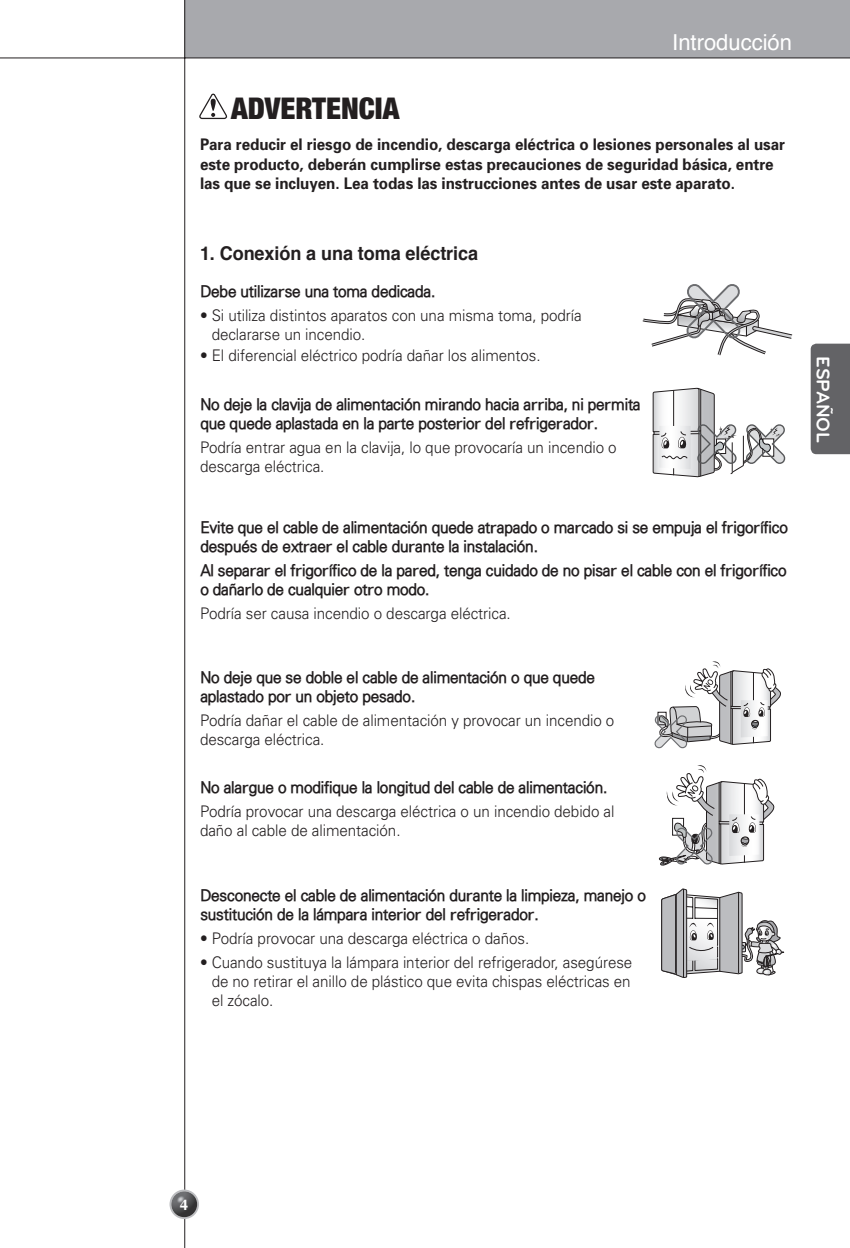
<style>
.page{position:relative;width:850px;height:1248px;background:#fff}
.page>*{position:absolute;margin:0;border:0;box-sizing:border-box;transform-origin:0 0}
.t1{font:900 condensed 30px "Helvetica Neue";color:#231f20}
.t2{font:22px "Helvetica";color:#fff}
.t3{font:700 19px "Helvetica";letter-spacing:-.005em;color:#231f20;scale:.95 1}
.t4{font:700 19px "Bryant LG";color:#fff}
.t5{font:300 16px/19.2px "Univers";letter-spacing:-.005em;color:#231f20;scale:.95 1}
.t6{font:300 16px/19.2px "Univers";letter-spacing:-.005em;color:#231f20;scale:.95 1}
.t7{font:700 16px/19.2px "Univers";letter-spacing:-.005em;color:#231f20;scale:.95 1}
.t8{font:700 16px "Optane";color:#fff}
</style>
<div class="page">
<div style="left:184px;top:1px;width:666px;height:56px;background:#a8a9ad"></div>
<hr style="left:184px;top:1px;width:1px;height:1247px;background:#231f20">
<hr style="left:0;top:57px;width:850px;height:1px;background:#231f20">
<svg style="left:170px;top:1190px;width:29px;height:29px"></svg>
<img style="left:171px;top:1191px;width:26px;height:26px;border-radius:50%">
<div style="left:811px;top:344px;width:39px;height:110px;background:#636366"></div>
<svg style="left:199px;top:94px;width:28px;height:25px"></svg>
<svg style="left:643px;top:284px;width:149px;height:71px"></svg>
<svg style="left:654px;top:661px;width:127px;height:88px"></svg>
<svg style="left:653px;top:388px;width:133px;height:89px"></svg>
<svg style="left:659px;top:765px;width:115px;height:101px"></svg>
<svg style="left:661px;top:889px;width:124px;height:89px"></svg>
<h1 class="t1" style="left:231px;top:98px;width:170px">ADVERTENCIA</h1>
<h2 class="t2" style="left:672px;top:33px;width:121px">Introducción</h2>
<p class="t7" style="left:200px;top:137px;width:617px">Para reducir el riesgo de incendio, descarga eléctrica o lesiones personales al usar este producto, deberán cumplirse estas precauciones de seguridad básica, entre las que se incluyen. Lea todas las instrucciones antes de usar este aparato.</p>
<p class="t3" style="left:200px;top:245px;width:294px">1. Conexión a una toma eléctrica</p>
<p class="t5" style="left:200px;top:281px;width:249px">Debe utilizarse una toma dedicada.</p>
<p class="t6" style="left:212px;top:307px;width:391px;text-indent:-12px">• Si utiliza distintos aparatos con una misma toma, podría declararse un incendio.</p>
<p class="t6" style="left:200px;top:347px;width:360px">• El diferencial eléctrico podría dañar los alimentos.</p>
<p class="t5" style="left:200px;top:395px;width:465px">No deje la clavija de alimentación mirando hacia arriba, ni permita que quede aplastada en la parte posterior del refrigerador.</p>
<p class="t6" style="left:200px;top:439px;width:440px">Podría entrar agua en la clavija, lo que provocaría un incendio o descarga eléctrica.</p>
<p class="t5" style="left:200px;top:517px;width:620px">Evite que el cable de alimentación quede atrapado o marcado si se empuja el frigorífico después de extraer el cable durante la instalación.</p>
<p class="t5" style="left:200px;top:560px;width:619px">Al separar el frigorífico de la pared, tenga cuidado de no pisar el cable con el frigorífico o dañarlo de cualquier otro modo.</p>
<p class="t6" style="left:200px;top:605px;width:329px">Podría ser causa incendio o descarga eléctrica.</p>
<p class="t5" style="left:200px;top:667px;width:417px">No deje que se doble el cable de alimentación o que quede aplastado por un objeto pesado.</p>
<p class="t6" style="left:200px;top:712px;width:438px">Podría dañar el cable de alimentación y provocar un incendio o descarga eléctrica.</p>
<p class="t5" style="left:200px;top:778px;width:430px">No alargue o modifique la longitud del cable de alimentación.</p>
<p class="t6" style="left:200px;top:803px;width:438px">Podría provocar una descarga eléctrica o un incendio debido al daño al cable de alimentación.</p>
<p class="t5" style="left:200px;top:886px;width:470px">Desconecte el cable de alimentación durante la limpieza, manejo o sustitución de la lámpara interior del refrigerador.</p>
<p class="t6" style="left:200px;top:930px;width:348px">• Podría provocar una descarga eléctrica o daños.</p>
<p class="t6" style="left:212px;top:954px;width:444px;text-align:justify;text-indent:-12px">• Cuando sustituya la lámpara interior del refrigerador, asegúrese de no retirar el anillo de plástico que evita chispas eléctricas en el zócalo.</p>
<p class="t4" style="left:830px;top:356px;width:88px;rotate:90deg">ESPAÑOL</p>
<p class="t8" style="left:180px;top:1195px;width:10px">4</p>
</div>
